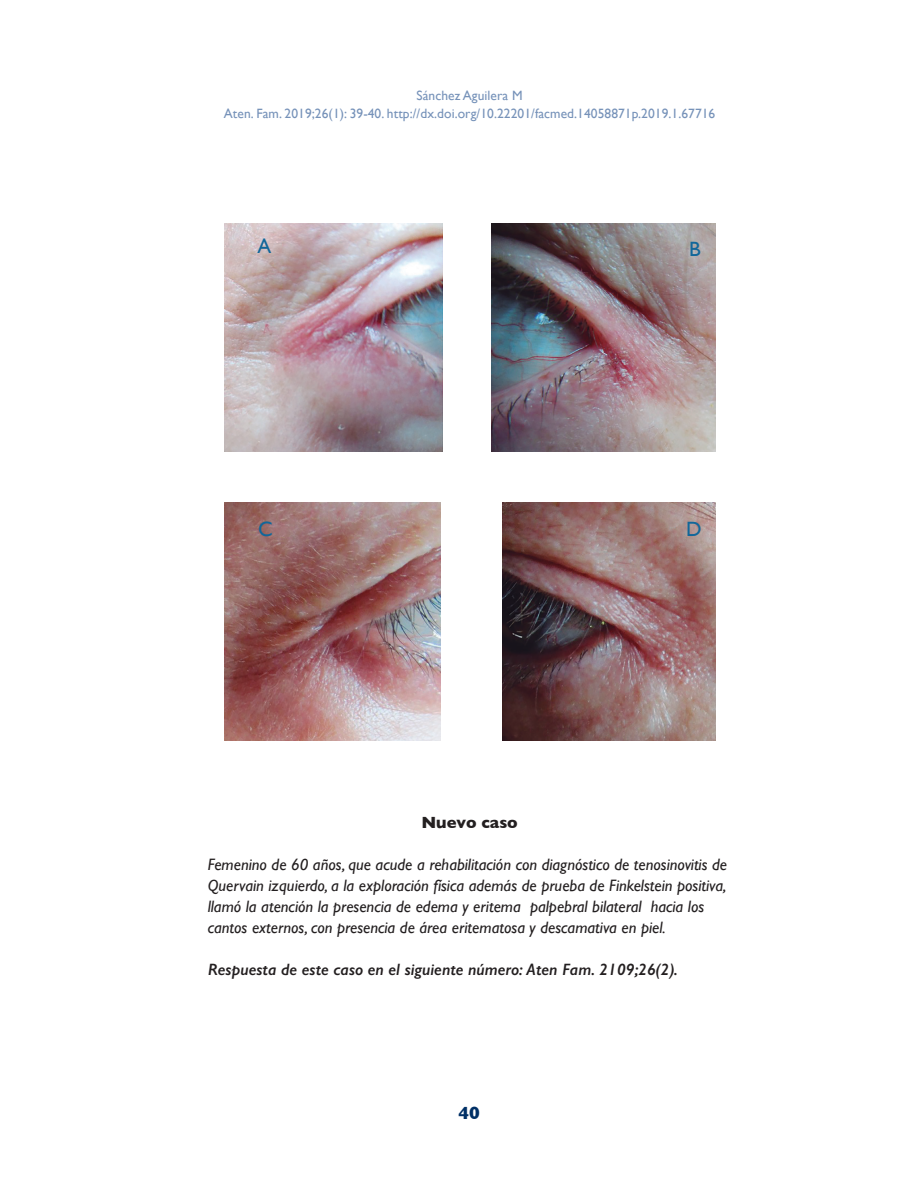
<style>
.page{position:relative;width:918px;height:1188px;background:#fff}
.page>*{position:absolute;margin:0;border:0;box-sizing:border-box;transform-origin:0 0}
.t1{font:20.7px "Gill Sans";color:#11679a}
.t2{font:700 18px "Gill Sans";color:#003066}
.t3{font:italic 16.5px/21px "Gill Sans";color:#231f20}
.t4{font:italic 600 16.5px "Gill Sans";color:#231f20}
.t5{font:700 16.5px "Gill Sans";color:#231f20}
.t6{font:13.5px/18px "Gill Sans";letter-spacing:.005em;color:#7692b9;text-align:center}
</style>
<div class="page">
<img style="left:224px;top:223px;width:219px;height:228px">
<img style="left:492px;top:223px;width:223px;height:228px">
<img style="left:224px;top:503px;width:216px;height:237px">
<img style="left:503px;top:503px;width:212px;height:237px">
<p class="t6" style="left:224px;top:86px;width:493px">Sánchez Aguilera M<br>Aten. Fam. 2019;26(1): 39-40. http://dx.doi.org/10.22201/facmed.14058871p.2019.1.67716</p>
<p class="t1" style="left:258px;top:234px;width:15px">A</p>
<p class="t1" style="left:689px;top:236px;width:13px">B</p>
<p class="t1" style="left:258px;top:516px;width:16px">C</p>
<p class="t1" style="left:686px;top:516px;width:17px">D</p>
<p class="t5" style="left:421px;top:809px;width:98px">Nuevo caso</p>
<p class="t3" style="left:208px;top:854px;width:521px">Femenino de 60 años, que acude a rehabilitación con diagnóstico de tenosinovitis de Quervain izquierdo, a la exploración física además de prueba de Finkelstein positiva, llamó la atención la presencia de edema y eritema palpebral bilateral hacia los cantos externos, con presencia de área eritematosa y descamativa en piel.</p>
<p class="t4" style="left:208px;top:960px;width:472px">Respuesta de este caso en el siguiente número: Aten Fam. 2109;26(2).</p>
<p class="t2" style="left:459px;top:1099px;width:23px">40</p>
</div>
